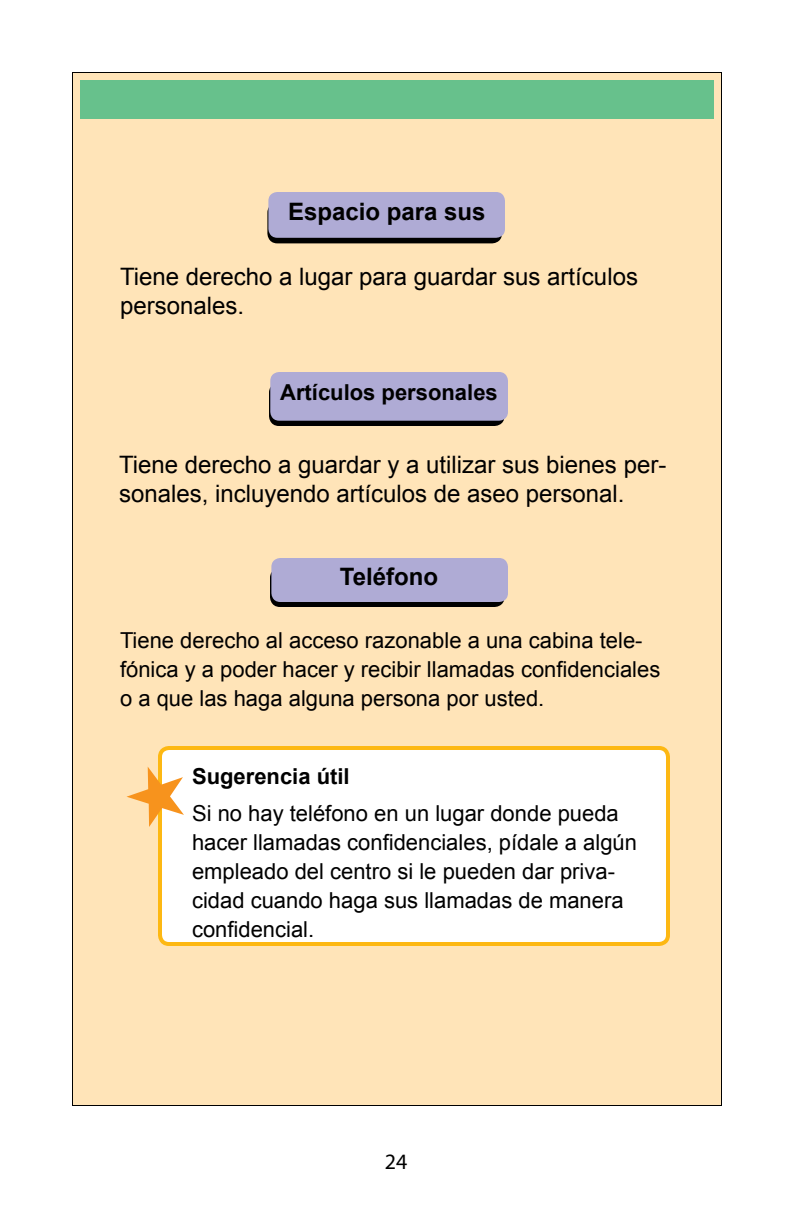
<style>
.page{position:relative;width:792px;height:1224px;background:#fff}
.page>*{position:absolute;margin:0;border:0;box-sizing:border-box;transform-origin:0 0}
.t1{font:24px/29px "Arial";color:#000}
.t2{font:700 24px "Arial";color:#000}
.t3{font:22px/29px "Arial";color:#000}
.t4{font:700 22px "Arial";color:#000}
.t5{font:22px "Myriad Pro";color:#000}
</style>
<div class="page">
<div style="left:72px;top:72px;width:650px;height:1034px;background:#ffe4b8"></div>
<div style="left:268px;top:204px;width:233px;height:38px;background:#000;border-radius:9px"></div>
<div style="left:267px;top:203px;width:235px;height:40px;border:2px solid #000;border-radius:9px"></div>
<div style="left:268px;top:192px;width:237px;height:46px;background:#afabd5;border-radius:9px"></div>
<div style="left:270px;top:384px;width:234px;height:41px;background:#000;border-radius:9px"></div>
<div style="left:269px;top:383px;width:235px;height:43px;border:2px solid #000;border-radius:9px"></div>
<div style="left:270px;top:372px;width:238px;height:49px;background:#afabd5;border-radius:9px"></div>
<div style="left:271px;top:569px;width:233px;height:37px;background:#000;border-radius:9px"></div>
<div style="left:270px;top:568px;width:234px;height:39px;border:2px solid #000;border-radius:9px"></div>
<div style="left:271px;top:558px;width:237px;height:44px;background:#afabd5;border-radius:9px"></div>
<div style="left:160px;top:748px;width:508px;height:196px;background:#fff;border-radius:9px"></div>
<div style="left:158px;top:746px;width:512px;height:200px;border:4px solid #fdb813;border-radius:9px"></div>
<div style="left:80px;top:80px;width:634px;height:39px;background:#67c18c"></div>
<svg style="left:158px;top:756px;width:5px;height:75px"></svg>
<p class="t2" style="left:288px;top:196px;width:199px">Espacio para sus</p>
<p class="t1" style="left:120px;top:263px;width:520px">Tiene derecho a lugar para guardar sus artículos personales.</p>
<p class="t4" style="left:280px;top:378px;width:219px">Artículos personales</p>
<p class="t1" style="left:119px;top:451px;width:549px">Tiene derecho a guardar y a utilizar sus bienes per&shy;sonales, incluyendo artículos de aseo personal.</p>
<p class="t2" style="left:340px;top:561px;width:100px">Teléfono</p>
<p class="t3" style="left:120px;top:626px;width:542px">Tiene derecho al acceso razonable a una cabina tele&shy;fónica y a poder hacer y recibir llamadas confidenciales o a que las haga alguna persona por usted.</p>
<p class="t4" style="left:192px;top:762px;width:159px">Sugerencia útil</p>
<p class="t3" style="left:192px;top:799px;width:447px">Si no hay teléfono en un lugar donde pueda hacer llamadas confidenciales, pídale a algún empleado del centro si le pueden dar priva&shy;cidad cuando haga sus llamadas de manera confidencial.</p>
<p class="t5" style="left:385px;top:1148px;width:12px">24</p>
</div>
